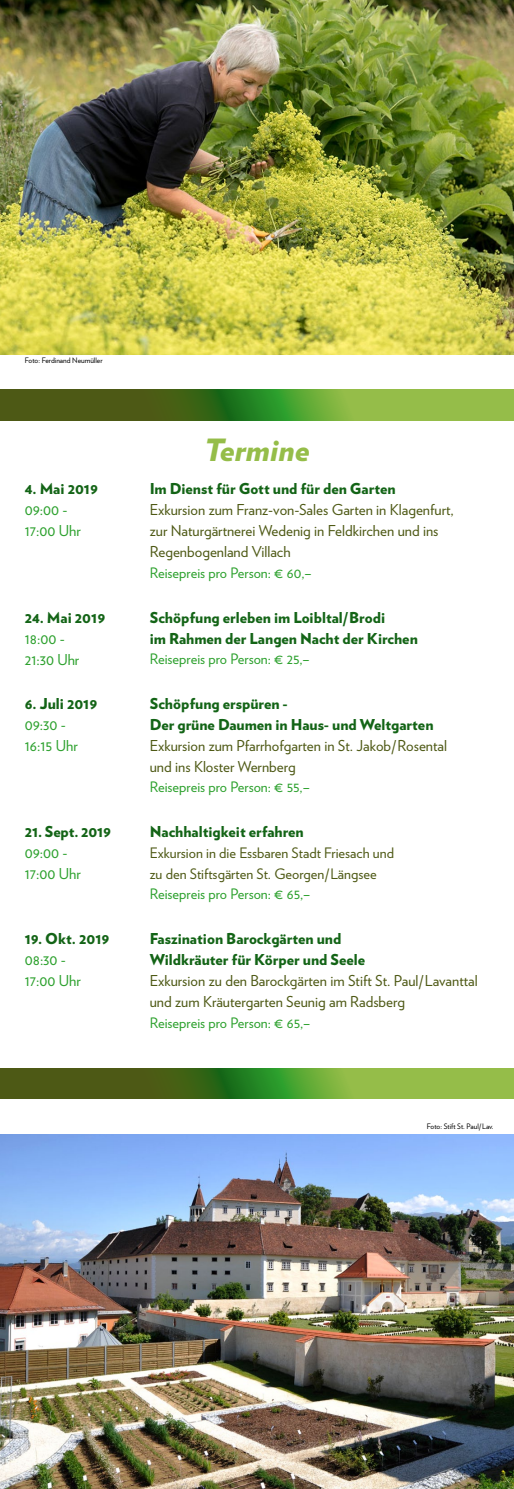
<style>
.page{position:relative;width:514px;height:1489px;background:#fff}
.page>*{position:absolute;margin:0;border:0;box-sizing:border-box;transform-origin:0 0}
.t1{font:italic 900 30.62px "Verlag";color:#95bd49}
.t2{font:900 15px/21px "Verlag";color:#136416}
.t3{font:15px/21px "Verlag";color:#4e5915}
.t4{font:15px/21px "Verlag";color:#2da12e}
.t5{font:14.38px "Verlag";color:#2da12e}
.t6{font:14.38px/21px "Verlag";color:#4e5915}
.t7{font:7.5px "Verlag";color:#000}
</style>
<div class="page">
<img style="left:0;top:0;width:514px;height:354px">
<svg style="left:0;top:390px;width:514px;height:30px;background:#608a2b"></svg>
<svg style="left:0;top:1068px;width:514px;height:30px;background:#608a2b"></svg>
<img style="left:0;top:1134px;width:514px;height:354px">
<p class="t7" style="left:25px;top:355px;width:79px">Foto: Ferdinand Neumüller</p>
<p class="t2" style="left:25px;top:477px;width:75px">4. Mai 2019</p>
<p class="t4" style="left:25px;top:498px;width:58px">09:00 -<br>17:00 Uhr</p>
<p class="t2" style="left:25px;top:606px;width:82px">24. Mai 2019</p>
<p class="t4" style="left:25px;top:627px;width:56px">18:00 -<br>21:30 Uhr</p>
<p class="t2" style="left:25px;top:692px;width:74px">6. Juli 2019</p>
<p class="t4" style="left:25px;top:713px;width:54px">09:30 -<br>16:15 Uhr</p>
<p class="t2" style="left:25px;top:820px;width:88px">21. Sept. 2019</p>
<p class="t4" style="left:25px;top:841px;width:58px">09:00 -<br>17:00 Uhr</p>
<p class="t2" style="left:25px;top:927px;width:86px">19. Okt. 2019</p>
<p class="t4" style="left:25px;top:948px;width:58px">08:30 -<br>17:00 Uhr</p>
<h1 class="t1" style="left:204px;top:424px;width:107px">Termine</h1>
<p class="t2" style="left:150px;top:477px;width:247px">Im Dienst für Gott und für den Garten</p>
<p class="t3" style="left:150px;top:498px;width:306px">Exkursion zum Franz-von-Sales Garten in Klagenfurt, zur Naturgärtnerei Wedenig in Feldkirchen und ins<br>Regenbogenland Villach</p>
<p class="t5" style="left:150px;top:561px;width:163px">Reisepreis pro Person: € 60,–</p>
<p class="t2" style="left:150px;top:606px;width:269px">Schöpfung erleben im Loibltal/Brodi<br>im Rahmen der Langen Nacht der Kirchen</p>
<p class="t5" style="left:150px;top:648px;width:161px">Reisepreis pro Person: € 25,–</p>
<p class="t2" style="left:150px;top:692px;width:285px">Schöpfung erspüren -<br>Der grüne Daumen in Haus- und Weltgarten</p>
<p class="t3" style="left:150px;top:734px;width:299px">Exkursion zum Pfarrhofgarten in St. Jakob/Rosental und ins Kloster Wernberg</p>
<p class="t5" style="left:150px;top:776px;width:162px">Reisepreis pro Person: € 55,–</p>
<p class="t2" style="left:150px;top:820px;width:155px">Nachhaltigkeit erfahren</p>
<p class="t6" style="left:150px;top:841px;width:246px">Exkursion in die Essbaren Stadt Friesach und zu den Stiftsgärten St. Georgen/Längsee</p>
<p class="t5" style="left:150px;top:883px;width:162px">Reisepreis pro Person: € 65,–</p>
<p class="t2" style="left:150px;top:927px;width:217px">Faszination Barockgärten und<br>Wildkräuter für Körper und Seele</p>
<p class="t3" style="left:150px;top:969px;width:329px">Exkursion zu den Barockgärten im Stift St. Paul/Lavanttal und zum Kräutergarten Seunig am Radsberg</p>
<p class="t5" style="left:150px;top:1011px;width:162px">Reisepreis pro Person: € 65,–</p>
<p class="t7" style="left:427px;top:1121px;width:68px">Foto: Stift St. Paul/Lav.</p>
</div>
